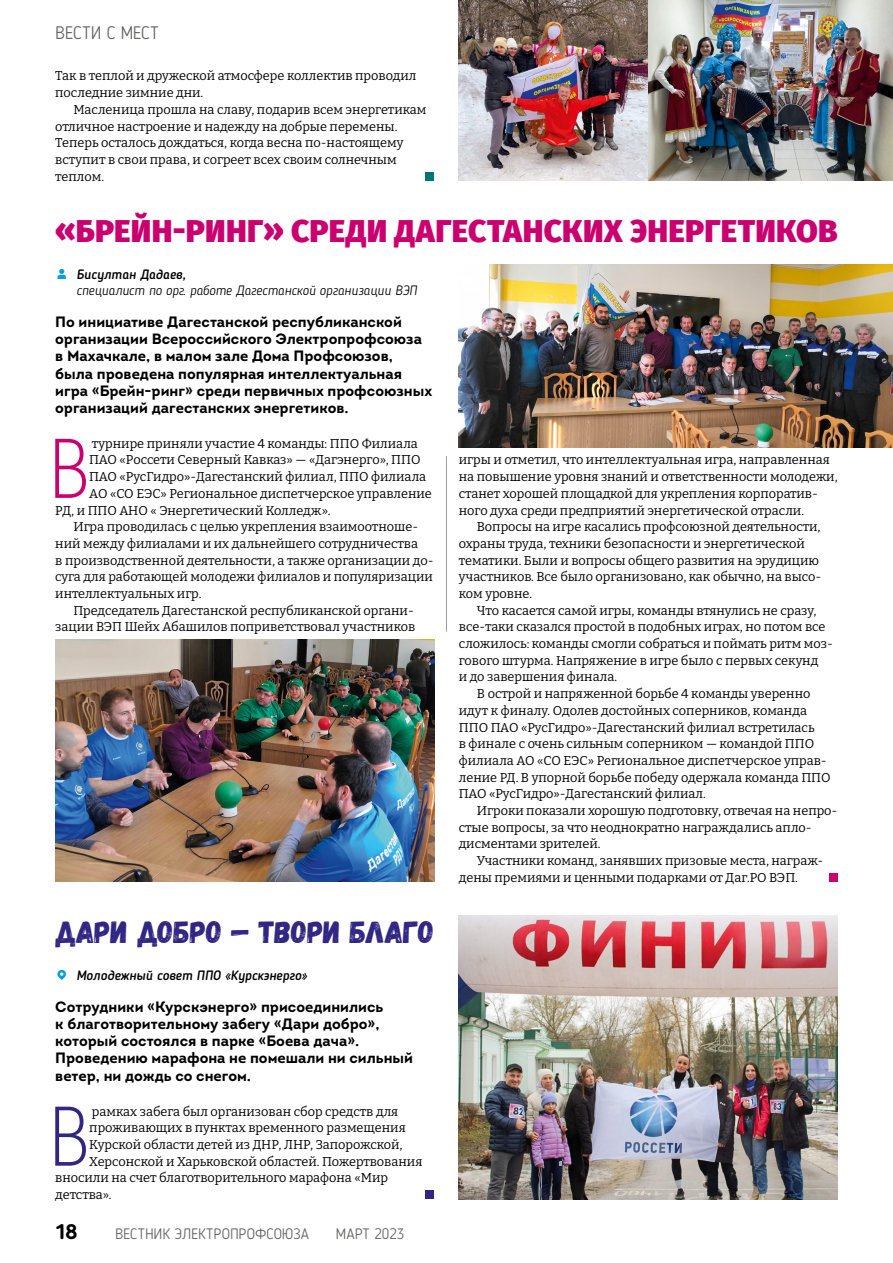
<style>
.page{position:relative;width:893px;height:1263px;background:#fff}
.page>*{position:absolute;margin:0;border:0;box-sizing:border-box;transform-origin:0 0}
.t1{font:300 84.3px "Akrobat";color:#cb0070}
.t2{font:300 84.3px "Akrobat";color:#302683}
.t3{font:800 31.5px "Fira Sans";letter-spacing:.01em;color:#cb0070}
.t4{font:31.05px "Gagalin";letter-spacing:-.005em;color:#302683}
.t5{font:700 21px "Blogger Sans";color:#000}
.t6{font:300 18px "Blogger Sans";letter-spacing:-.01em;color:#636362}
.t7{font:700 15px/17.2px "Intro";color:#000}
.t8{font:300 15px "Blogger Sans";letter-spacing:.005em;color:#636362}
.t9{font:italic 300 13.5px "Blogger Sans";color:#000}
.t10{font:italic 500 13.5px "Blogger Sans";color:#000}
.t11{font:12.75px/16.6px "Bitter";color:#000}
</style>
<div class="page">
<div style="left:829px;top:873px;width:9px;height:9px;background:#cb0070"></div>
<div style="left:426px;top:1191px;width:8px;height:8px;background:#302683"></div>
<img style="left:55px;top:640px;width:379px;height:242px">
<img style="left:459px;top:264px;width:434px;height:184px">
<img style="left:459px;top:915px;width:379px;height:284px">
<div style="left:426px;top:172px;width:8px;height:9px;background:#007576"></div>
<img style="left:459px;top:0;width:434px;height:181px">
<hr style="left:446px;top:456px;width:1px;height:175px;background:#9c9d9d">
<h3 class="t6" style="left:55px;top:22px;width:105px">ВЕСТИ С МЕСТ</h3>
<p class="t11" style="left:55px;top:67px;width:363px">Так в теплой и дружеской атмосфере коллектив проводил последние зимние дни.</p>
<p class="t11" style="left:55px;top:101px;width:373px;text-indent:18px">Масленица прошла на славу, подарив всем энергетикам отличное настроение и надежду на добрые перемены.<br>Теперь осталось дождаться, когда весна по‑настоящему вступит в свои права, и согреет всех своим солнечным теплом.</p>
<h2 class="t3" style="left:55px;top:202px;width:784px">«БРЕЙН-РИНГ» СРЕДИ ДАГЕСТАНСКИХ ЭНЕРГЕТИКОВ</h2>
<p class="t10" style="left:77px;top:266px;width:111px">Бисултан Дадаев,</p>
<p class="t9" style="left:77px;top:282px;width:342px">специалист по орг. работе Дагестанской организации ВЭП</p>
<p class="t7" style="left:55px;top:313px;width:378px">По инициативе Дагестанской республиканской организации Всероссийского Электропрофсоюза в Махачкале, в малом зале Дома Профсоюзов, была проведена популярная интеллектуальная игра «Брейн-ринг» среди первичных профсоюзных организаций дагестанских энергетиков.</p>
<h1 class="t1" style="left:48px;top:419px;width:42px">В</h1>
<p class="t11" style="left:92px;top:435px;width:328px">турнире приняли участие 4 команды: ППО Филиала</p>
<p class="t11" style="left:89px;top:451px;width:333px">ПАО «Россети Северный Кавказ» — «Дагэнерго», ППО</p>
<p class="t11" style="left:89px;top:468px;width:338px">ПАО «РусГидро»‑Дагестанский филиал, ППО филиала</p>
<p class="t11" style="left:89px;top:485px;width:344px">АО «СО ЕЭС» Региональное диспетчерское управление</p>
<p class="t11" style="left:55px;top:501px;width:277px">РД, и ППО АНО « Энергетический Колледж».</p>
<p class="t11" style="left:73px;top:518px;width:346px">Игра проводилась с целью укрепления взаимоотноше‑</p>
<p class="t11" style="left:55px;top:535px;width:364px">ний между филиалами и их дальнейшего сотрудничества</p>
<p class="t11" style="left:55px;top:551px;width:380px">в производственной деятельности, а также организации до‑</p>
<p class="t11" style="left:55px;top:568px;width:379px">суга для работающей молодежи филиалов и популяризации</p>
<p class="t11" style="left:55px;top:585px;width:148px">интеллектуальных игр.</p>
<p class="t11" style="left:73px;top:602px;width:342px">Председатель Дагестанской республиканской органи‑</p>
<p class="t11" style="left:55px;top:618px;width:361px">зации ВЭП Шейх Абашилов поприветствовал участников</p>
<h3 class="t4" style="left:55px;top:913px;width:380px">ДАРИ ДОБРО — ТВОРИ БЛАГО</h3>
<p class="t10" style="left:77px;top:967px;width:232px">Молодежный совет ППО «Курскэнерго»</p>
<p class="t7" style="left:55px;top:997px;width:359px">Сотрудники «Курскэнерго» присоединились<br>к благотворительному забегу «Дари добро», который состоялся в парке «Боева дача».<br>Проведению марафона не помешали ни сильный ветер, ни дождь со снегом.</p>
<h1 class="t2" style="left:48px;top:1086px;width:42px">В</h1>
<p class="t11" style="left:92px;top:1102px;width:308px">рамках забега был организован сбор средств для</p>
<p class="t11" style="left:89px;top:1119px;width:318px">проживающих в пунктах временного размещения</p>
<p class="t11" style="left:89px;top:1136px;width:315px">Курской области детей из ДНР, ЛНР, Запорожской,</p>
<p class="t11" style="left:89px;top:1152px;width:335px">Херсонской и Харьковской областей. Пожертвования</p>
<p class="t11" style="left:55px;top:1169px;width:334px">вносили на счет благотворительного марафона «Мир</p>
<p class="t11" style="left:55px;top:1186px;width:58px">детства».</p>
<h3 class="t5" style="left:55px;top:1219px;width:23px">18</h3>
<p class="t8" style="left:115px;top:1225px;width:195px">ВЕСТНИК ЭЛЕКТРОПРОФСОЮЗА</p>
<p class="t8" style="left:336px;top:1225px;width:70px">МАРТ 2023</p>
<p class="t11" style="left:459px;top:451px;width:380px">игры и отметил, что интеллектуальная игра, направленная на повышение уровня знаний и ответственности молодежи, станет хорошей площадкой для укрепления корпоратив‑ ного духа среди предприятий энергетической отрасли.</p>
<p class="t11" style="left:459px;top:518px;width:364px;text-indent:18px">Вопросы на игре касались профсоюзной деятельности, охраны труда, техники безопасности и энергетической тематики. Были и вопросы общего развития на эрудицию участников. Все было организовано, как обычно, на высо‑ ком уровне.</p>
<p class="t11" style="left:477px;top:602px;width:341px">Что касается самой игры, команды втянулись не сразу,</p>
<p class="t11" style="left:459px;top:618px;width:368px">все‑таки сказался простой в подобных играх, но потом все</p>
<p class="t11" style="left:459px;top:635px;width:376px">сложилось: команды смогли собраться и поймать ритм моз‑</p>
<p class="t11" style="left:459px;top:652px;width:361px">гового штурма. Напряжение в игре было с первых секунд</p>
<p class="t11" style="left:459px;top:668px;width:160px">и до завершения финала.</p>
<p class="t11" style="left:477px;top:685px;width:335px">В острой и напряженной борьбе 4 команды уверенно</p>
<p class="t11" style="left:459px;top:702px;width:350px">идут к финалу. Одолев достойных соперников, команда</p>
<p class="t11" style="left:459px;top:718px;width:357px">ППО ПАО «РусГидро»‑Дагестанский филиал встретилась</p>
<p class="t11" style="left:459px;top:735px;width:357px">в финале с очень сильным соперником — командой ППО</p>
<p class="t11" style="left:459px;top:752px;width:369px">филиала АО «СО ЕЭС» Региональное диспетчерское управ‑</p>
<p class="t11" style="left:459px;top:768px;width:373px">ление РД. В упорной борьбе победу одержала команда ППО</p>
<p class="t11" style="left:459px;top:785px;width:249px">ПАО «РусГидро»‑Дагестанский филиал.</p>
<p class="t11" style="left:477px;top:802px;width:362px">Игроки показали хорошую подготовку, отвечая на непро‑</p>
<p class="t11" style="left:459px;top:818px;width:354px">стые вопросы, за что неоднократно награждались апло‑</p>
<p class="t11" style="left:459px;top:835px;width:143px">дисментами зрителей.</p>
<p class="t11" style="left:477px;top:852px;width:348px">Участники команд, занявших призовые места, награж‑</p>
<p class="t11" style="left:459px;top:869px;width:341px">дены премиями и ценными подарками от Даг.РО ВЭП.</p>
</div>
